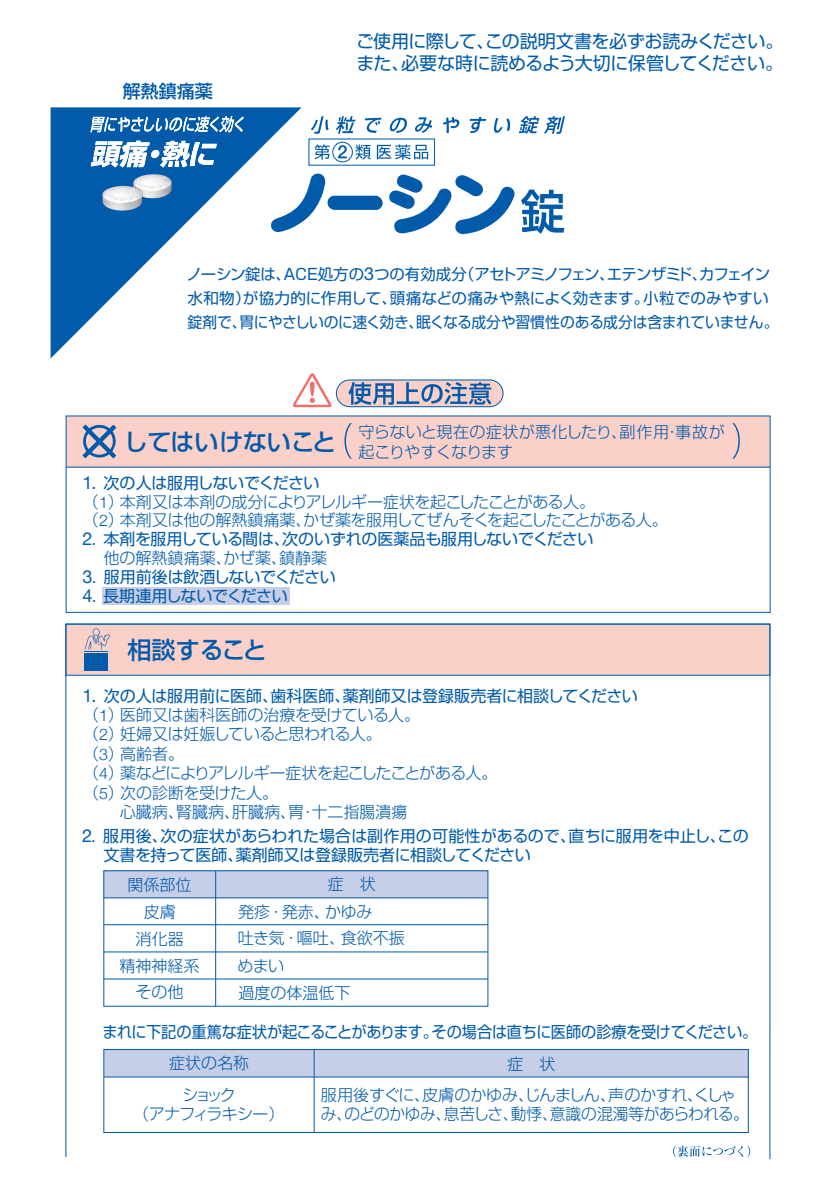
<style>
.page{position:relative;width:840px;height:1191px;background:#fff}
.page>*{position:absolute;margin:0;border:0;box-sizing:border-box;transform-origin:0 0}
.t1{font:500 24px "Shin Go Pro";letter-spacing:-.01em;color:#015aaa}
.t2{font:18px/21.6px "Shin Go Pro";letter-spacing:-.03em;color:#015aaa}
.t3{font:500 18px "Shin Go Pro";color:#015aaa}
.t4{font:300 16px/18.8px "Shin Go Pro";letter-spacing:-.02em;color:#015aaa}
.t5{font:16px/18.8px "Shin Go Pro";letter-spacing:-.01em;color:#015aaa}
.t6{font:300 16px/27px "Shin Go Pro";color:#015aaa}
.t7{font:16px "Shin Go Pro";letter-spacing:-.03em;color:#015aaa;scale:.95 1}
.t8{font:300 16px "Shin Go Pro";letter-spacing:-.055em;color:#015aaa}
.t9{font:16px "Shin Go Pro";letter-spacing:-.03em;color:#015aaa}
.t10{font:300 16px/19.2px "Shin Go Pro";letter-spacing:-.105em;color:#015aaa;text-align:center}
.t11{font:15.4px/24px "Shin Go Pro";letter-spacing:-.025em;color:#015aaa}
.s1{font-family:"Helvetica Neue";font-size:18px}
.s2{font-family:"Helvetica Neue";font-weight:400;font-size:18px}
.s3{font-weight:400}
.s4{font-family:"Helvetica Neue"}
.s5{font-weight:300}
</style>
<div class="page">
<svg style="left:65px;top:623px;width:705px;height:536px"></svg>
<div style="left:66px;top:416px;width:703px;height:51px;background:#fbd0c8"></div>
<svg style="left:51px;top:107px;width:250px;height:251px"></svg>
<div style="left:336px;top:380px;width:167px;height:27px;background:#fbd0c8;border-radius:13px"></div>
<div style="left:336px;top:380px;width:167px;height:27px;border:1px solid #015aaa;border-radius:13px"></div>
<div style="left:104px;top:870px;width:383px;height:28px;background:#c7cee8"></div>
<hr style="left:104px;top:897px;width:384px;height:1px;background:#015aaa">
<hr style="left:104px;top:924px;width:383px;height:1px;background:#015aaa">
<hr style="left:103px;top:951px;width:384px;height:1px;background:#015aaa">
<hr style="left:103px;top:978px;width:384px;height:1px;background:#015aaa">
<div style="left:103px;top:870px;width:385px;height:136px;border:1px solid #015aaa"></div>
<div style="left:104px;top:1049px;width:644px;height:28px;background:#c7cee8"></div>
<hr style="left:104px;top:1076px;width:644px;height:1px;background:#015aaa">
<hr style="left:313px;top:1049px;width:1px;height:83px;background:#015aaa">
<div style="left:103px;top:1049px;width:645px;height:83px;border:1px solid #015aaa"></div>
<hr style="left:66px;top:467px;width:703px;height:1px;background:#015aaa">
<hr style="left:215px;top:871px;width:1px;height:135px;background:#015aaa">
<svg style="left:310px;top:116px;width:18px;height:18px"></svg>
<svg style="left:336px;top:116px;width:19px;height:18px"></svg>
<svg style="left:365px;top:118px;width:16px;height:15px"></svg>
<svg style="left:389px;top:118px;width:18px;height:15px"></svg>
<svg style="left:415px;top:117px;width:17px;height:16px"></svg>
<svg style="left:443px;top:117px;width:16px;height:16px"></svg>
<svg style="left:469px;top:117px;width:17px;height:16px"></svg>
<svg style="left:494px;top:118px;width:16px;height:15px"></svg>
<svg style="left:518px;top:116px;width:46px;height:18px"></svg>
<svg style="left:270px;top:173px;width:245px;height:61px"></svg>
<svg style="left:521px;top:190px;width:43px;height:44px"></svg>
<svg style="left:338px;top:145px;width:8px;height:13px"></svg>
<div style="left:332px;top:142px;width:21px;height:20px;border:1px solid #015aaa;border-radius:50%"></div>
<svg style="left:314px;top:144px;width:15px;height:16px"></svg>
<svg style="left:355px;top:144px;width:15px;height:16px"></svg>
<svg style="left:376px;top:144px;width:52px;height:16px"></svg>
<svg style="left:344px;top:423px;width:7px;height:35px"></svg>
<svg style="left:732px;top:423px;width:7px;height:35px"></svg>
<svg style="left:293px;top:373px;width:38px;height:34px"></svg>
<svg style="left:82px;top:424px;width:34px;height:34px"></svg>
<svg style="left:84px;top:628px;width:26px;height:24px"></svg>
<div style="left:84px;top:653px;width:24px;height:18px;background:#015aaa"></div>
<svg style="left:672px;top:1145px;width:77px;height:12px"></svg>
<div style="left:102px;top:587px;width:187px;height:17px;background:#c7cee8"></div>
<svg style="left:90px;top:116px;width:154px;height:16px"></svg>
<svg style="left:91px;top:141px;width:59px;height:26px"></svg>
<div style="left:151px;top:150px;width:9px;height:8px;background:#fff;border-radius:4px"></div>
<svg style="left:160px;top:141px;width:57px;height:26px"></svg>
<img style="left:121px;top:174px;width:33px;height:13px">
<svg style="left:348px;top:382px;width:143px;height:23px"></svg>
<p class="t3" style="left:123px;top:76px;width:91px">解熱鎮痛薬</p>
<p class="t2" style="left:356px;top:29px;width:428px">ご使用に際して、この説明文書を必ずお読みください。また、必要な時に読めるよう大切に保管してください。</p>
<p class="t11" style="left:186px;top:260px;width:593px">ノーシン錠は、ＡＣＥ処方の<span class="s1">3</span>つの有効成分（アセトアミノフェン、エテンザミド、カフェイン水和物）が協力的に作用して、頭痛などの痛みや熱によく効きます。小粒でのみやすい錠剤で、胃にやさしいのに速く効き、眠くなる成分や習慣性のある成分は含まれていません。</p>
<p class="t6" style="left:358px;top:421px;width:367px;line-height:19.2px">守らないと現在の症状が悪化したり、副作用・事故が起こりやすくなります</p>
<h1 class="t1" style="left:124px;top:422px;width:214px">してはいけないこと</h1>
<p class="t4" style="left:82px;top:471px;width:586px"><span class="s2">1.</span> <span class="s3">次の人は服用しないでください<br></span>（<span class="s4">1</span>）本剤又は本剤の成分によりアレルギー症状を起こしたことがある人。<br>（<span class="s4">2</span>）本剤又は他の解熱鎮痛薬、かぜ薬を服用してぜんそくを起こしたことがある人。</p>
<p class="t5" style="left:103px;top:528px;width:491px;text-indent:-21px"><span class="s1">2</span>. 本剤を服用している間は、次のいずれの医薬品も服用しないでください<span class="s5">他の解熱鎮痛薬、かぜ薬、鎮静薬</span></p>
<p class="t5" style="left:82px;top:565px;width:254px"><span class="s1">3</span>. 服用前後は飲酒しないでください</p>
<p class="t9" style="left:82px;top:582px;width:207px"><span class="s1">4</span>. 長期連用しないでください</p>
<h1 class="t1" style="left:127px;top:630px;width:141px">相談すること</h1>
<p class="t5" style="left:83px;top:684px;width:556px"><span class="s1">1.</span> 次の人は服用前に医師、歯科医師、薬剤師又は登録販売者に相談してください</p>
<p class="t4" style="left:83px;top:703px;width:338px">（<span class="s4">1</span>）医師又は歯科医師の治療を受けている人。</p>
<p class="t4" style="left:83px;top:723px;width:300px">（<span class="s4">2</span>）妊婦又は妊娠していると思われる人。</p>
<p class="t4" style="left:83px;top:742px;width:102px">（<span class="s4">3</span>）高齢者。</p>
<p class="t8" style="left:83px;top:760px;width:416px">（<span class="s4">4</span>）薬などによりアレルギー症状を起こしたことがある人。</p>
<p class="t4" style="left:83px;top:781px;width:196px">（<span class="s4">5</span>）次の診断を受けた人。</p>
<p class="t6" style="left:120px;top:796px;width:289px">心臓病、腎臓病、肝臓病、胃・十二指腸潰瘍</p>
<p class="t5" style="left:82px;top:824px;width:667px"><span class="s1">2</span>. 服用後、次の症状があらわれた場合は副作用の可能性があるので、直ちに服用を中止し、この　文書を持って医師、薬剤師又は登録販売者に相談してください</p>
<p class="t6" style="left:119px;top:869px;width:81px;text-align:center">関係部位皮膚<br>消化器<br>精神神経系</p>
<p class="t4" style="left:135px;top:981px;width:49px">その他</p>
<p class="t4" style="left:327px;top:873px;width:49px">症 状</p>
<p class="t6" style="left:237px;top:896px;width:169px">発疹 ・発赤、かゆみ<br>吐き気 ・嘔吐、食欲不振</p>
<p class="t4" style="left:237px;top:954px;width:48px">めまい</p>
<p class="t6" style="left:238px;top:977px;width:113px">過度の体温低下</p>
<p class="t7" style="left:103px;top:1018px;width:690px">まれに下記の重篤な症状が起こることがあります。その場合は直ちに医師の診療を受けてください。</p>
<p class="t4" style="left:507px;top:1052px;width:49px">症 状</p>
<p class="t10" style="left:133px;top:1083px;width:153px">ショック<br>（アナフィラキシー）</p>
<p class="t4" style="left:321px;top:1083px;width:429px">服用後すぐに、皮膚のかゆみ、じんましん、声のかすれ、くしゃみ、のどのかゆみ、息苦しさ、動悸、意識の混濁等があらわれる。</p>
<p class="t4" style="left:169px;top:1052px;width:81px">症状の名称</p>
</div>
